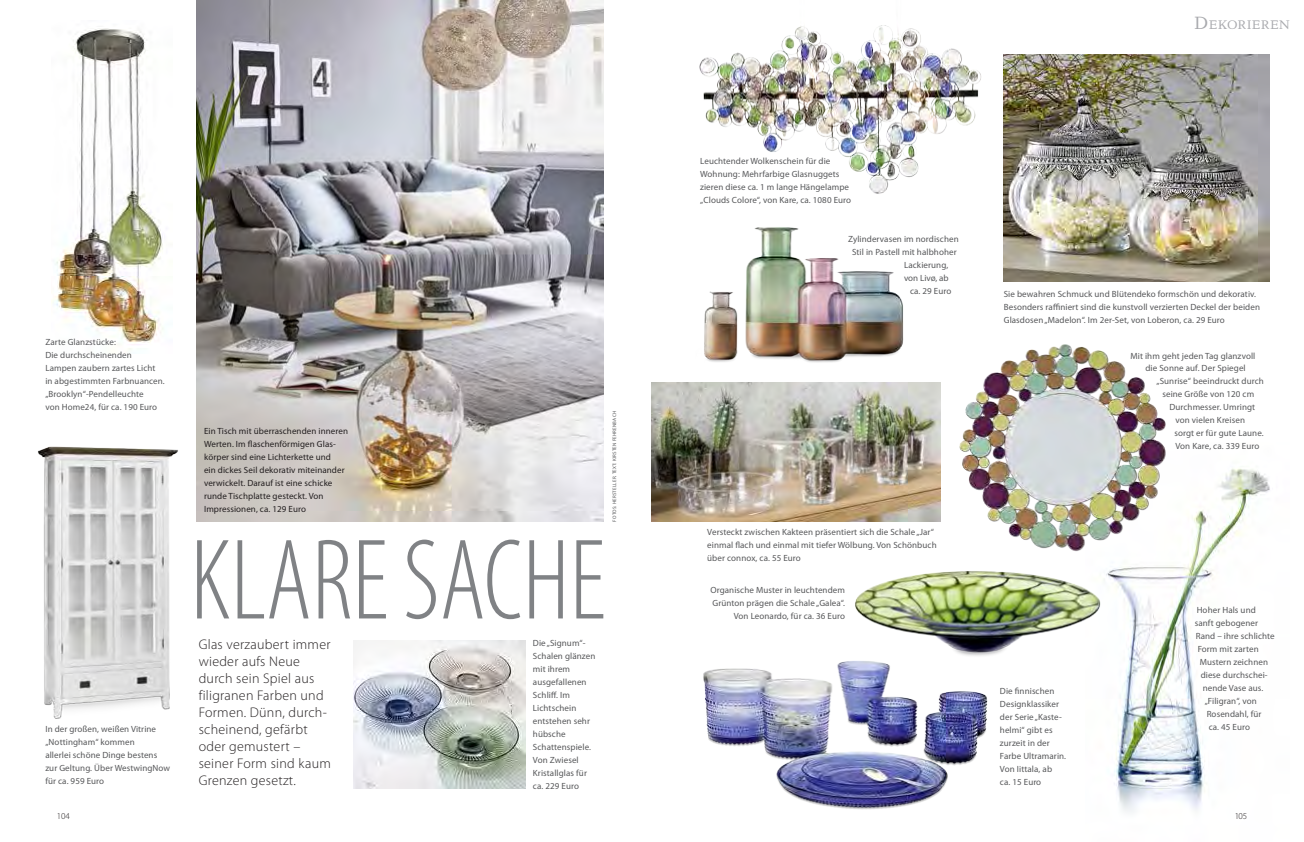
<style>
.page{position:relative;width:1304px;height:842px;background:#fff}
.page>*{position:absolute;margin:0;border:0;box-sizing:border-box;transform-origin:0 0}
.t1{font:300 condensed 116px "Myriad Pro";color:#808285;scale:.94 1}
.t2{font:300 14px/17px "Myriad Pro";letter-spacing:.02em;color:#231f20}
.t3{font:12.6px "Candida Std";letter-spacing:.04em;color:#a8a9ad}
.t4{font:9px/13px "Myriad Pro";letter-spacing:.01em;color:#57585a}
.t5{font:9px/13px "Myriad Pro";letter-spacing:.01em;color:#231f20}
.t6{font:300 9px "Myriad Pro";letter-spacing:-.005em;color:#231f20}
.t7{font:5px "Myriad Pro";letter-spacing:.04em;color:#57585a}
.s1{font-size:18px}
</style>
<div class="page">
<img style="left:699px;top:25px;width:282px;height:169px">
<img style="left:196px;top:0;width:408px;height:522px">
<img style="left:1112px;top:468px;width:158px;height:345px">
<img style="left:959px;top:344px;width:215px;height:213px">
<img style="left:38px;top:446px;width:140px;height:273px">
<img style="left:703px;top:661px;width:285px;height:149px">
<img style="left:1004px;top:54px;width:266px;height:227px">
<img style="left:353px;top:640px;width:173px;height:149px">
<img style="left:51px;top:28px;width:112px;height:322px">
<img style="left:704px;top:227px;width:200px;height:136px">
<img style="left:851px;top:570px;width:261px;height:96px">
<img style="left:652px;top:383px;width:288px;height:139px">
<p class="t4" style="left:45px;top:335px;width:121px">Zarte Glanzstücke:<br>Die durchscheinenden<br>Lampen zaubern zartes Licht in abgestimmten Farbnuancen. „Brooklyn“-Pendelleuchte<br>von Home24, für ca. 190 Euro</p>
<p class="t4" style="left:45px;top:723px;width:126px">In der großen, weißen Vitrine „Nottingham“ kommen<br>allerlei schöne Dinge bestens zur Geltung. Über WestwingNow für ca. 959 Euro</p>
<p class="t6" style="left:57px;top:811px;width:15px">104</p>
<p class="t5" style="left:204px;top:425px;width:146px">Ein Tisch mit überraschenden inneren Werten. Im flaschenförmigen Glas&shy;körper sind eine Lichterkette und<br>ein dickes Seil dekorativ miteinander verwickelt. Darauf ist eine schicke runde Tischplatte gesteckt. Von Impressionen, ca. 129 Euro</p>
<h1 class="t1" style="left:190px;top:518px;width:443px">KLARE SACHE</h1>
<h2 class="t2" style="left:199px;top:636px;width:134px">Glas verzaubert immer wieder aufs Neue durch sein Spiel aus filigranen Farben und<br>Formen. Dünn, durch&shy;scheinend, gefärbt oder gemustert – seiner Form sind kaum<br>Grenzen gesetzt.</h2>
<p class="t4" style="left:533px;top:636px;width:64px">Die „Signum“-<br>Schalen glänzen mit ihrem ausgefallenen<br>Schliff. Im<br>Lichtschein entstehen sehr hübsche<br>Schattenspiele.<br>Von Zwiesel<br>Kristallglas für ca. 229 Euro</p>
<p class="t7" style="left:612px;top:522px;width:112px;rotate:-90deg">FOTOS: HERSTELLER. TEXT: KIRSTEN FEHRENBACH</p>
<h3 class="t3" style="left:1195px;top:18px;width:97px"><span class="s1">D</span>EKORIEREN</h3>
<p class="t4" style="left:700px;top:155px;width:152px">Leuchtender Wolkenschein für die Wohnung: Mehrfarbige Glasnuggets zieren diese ca. 1 m lange Hängelampe „Clouds Colore“, von Kare, ca. 1080 Euro</p>
<p class="t4" style="left:848px;top:233px;width:112px">Zylindervasen im nordischen</p>
<p class="t4" style="left:852px;top:246px;width:106px">Stil in Pastell mit halbhoher</p>
<p class="t4" style="left:904px;top:259px;width:46px">Lackierung,</p>
<p class="t4" style="left:904px;top:272px;width:46px">von Livø, ab</p>
<p class="t4" style="left:910px;top:285px;width:43px">ca. 29 Euro</p>
<p class="t4" style="left:707px;top:526px;width:231px">Versteckt zwischen Kakteen präsentiert sich die Schale „Jar“ einmal flach und einmal mit tiefer Wölbung. Von Schönbuch über connox, ca. 55 Euro</p>
<p class="t4" style="left:710px;top:584px;width:136px;text-align:right">Organische Muster in leuchtendem<br>Grünton prägen die Schale „Galea“.<br>Von Leonardo, für ca. 36 Euro</p>
<p class="t4" style="left:1004px;top:288px;width:258px">Sie bewahren Schmuck und Blütendeko formschön und dekorativ.<br>Besonders raffiniert sind die kunstvoll verzierten Deckel der beiden<br>Glasdosen „Madelon“. Im 2er-Set, von Loberon, ca. 29 Euro</p>
<p class="t4" style="left:1000px;top:684px;width:68px">Die finnischen<br>Designklassiker der Serie „Kaste&shy;helmi“ gibt es zurzeit in der<br>Farbe Ultramarin.<br>Von Iittala, ab<br>ca. 15 Euro</p>
<p class="t4" style="left:1130px;top:349px;width:127px;text-align:center">Mit ihm geht jeden Tag glanzvoll die Sonne auf. Der Spiegel</p>
<p class="t4" style="left:1156px;top:375px;width:109px;text-align:center">„Sunrise“ beeindruckt durch seine Größe von 120 cm</p>
<p class="t4" style="left:1174px;top:401px;width:91px;text-indent:-5px">Durchmesser. Umringt von vielen Kreisen sorgt er für gute Laune.<br>Von Kare, ca. 339 Euro</p>
<p class="t4" style="left:1197px;top:604px;width:61px">Hoher Hals und</p>
<p class="t4" style="left:1195px;top:617px;width:65px">sanft gebogener</p>
<p class="t4" style="left:1196px;top:630px;width:81px">Rand – ihre schlichte</p>
<p class="t4" style="left:1198px;top:643px;width:62px">Form mit zarten</p>
<p class="t4" style="left:1200px;top:656px;width:70px">Mustern zeichnen</p>
<p class="t4" style="left:1201px;top:669px;width:68px">diese durchschei-</p>
<p class="t4" style="left:1203px;top:682px;width:62px">nende Vase aus.</p>
<p class="t4" style="left:1205px;top:695px;width:54px">„Filigran“, von</p>
<p class="t4" style="left:1207px;top:708px;width:56px">Rosendahl, für</p>
<p class="t4" style="left:1209px;top:721px;width:43px">ca. 45 Euro</p>
<p class="t6" style="left:1235px;top:811px;width:14px">105</p>
</div>
